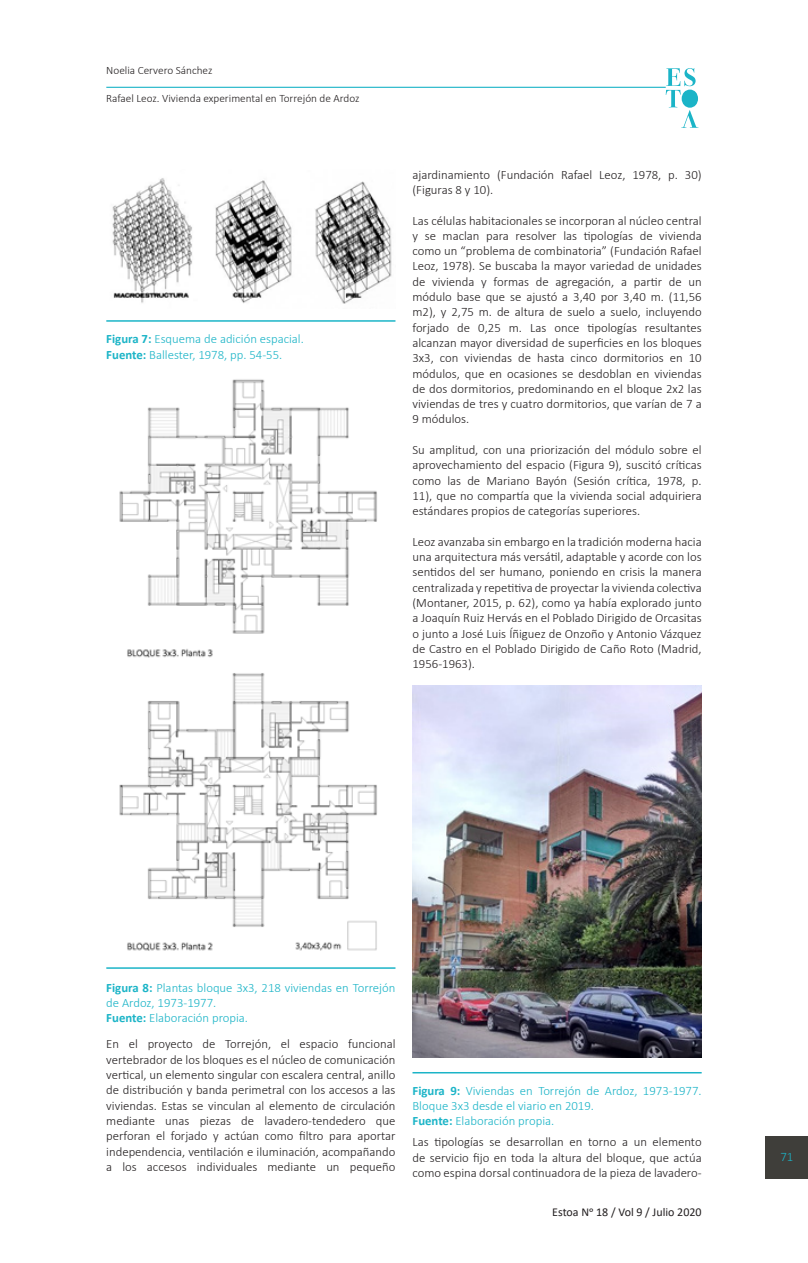
<style>
.page{position:relative;width:808px;height:1263px;background:#fff}
.page>*{position:absolute;margin:0;border:0;box-sizing:border-box;transform-origin:0 0}
.parrafo{font:300 12.75px/15.3px "Calibri";color:#231f20;text-align:justify}
.parrafo-2{font:300 12.75px/15.3px "Calibri";color:#1bb4c7}
.t1{font:12px "Calibri";color:#231f20}
.t2{font:300 11.25px "Calibri";color:#231f20}
.s1{font-weight:700}
</style>
<div class="page">
<svg style="left:666px;top:68px;width:32px;height:60px"></svg>
<hr style="left:106px;top:87px;width:560px;height:1px;background:#1bb4c7">
<div style="left:765px;top:1137px;width:43px;height:42px;background:#3f3e3a"></div>
<hr style="left:106px;top:320px;width:289px;height:2px;background:#1bb4c7">
<img style="left:112px;top:178px;width:280px;height:126px">
<img style="left:119px;top:379px;width:258px;height:572px">
<hr style="left:106px;top:967px;width:289px;height:2px;background:#1bb4c7">
<hr style="left:412px;top:1072px;width:290px;height:1px;background:#1bb4c7">
<img style="left:413px;top:685px;width:289px;height:372px">
<p class="t2" style="left:106px;top:63px;width:108px">Noelia Cervero Sánchez</p>
<p class="t2" style="left:106px;top:92px;width:255px">Rafael Leoz. Vivienda experimental en Torrejón de Ardoz</p>
<p class="parrafo-2" style="left:106px;top:331px;width:199px"><span class="s1">Figura 7:</span> Esquema de adición espacial.</p>
<p class="parrafo-2" style="left:106px;top:347px;width:178px"><span class="s1">Fuente:</span> Ballester, 1978, pp. 54-55.</p>
<p class="parrafo" style="left:412px;top:167px;width:291px">ajardinamiento (Fundación Rafael Leoz, 1978, p. 30) (Figuras 8 y 10).</p>
<p class="parrafo" style="left:412px;top:212px;width:291px">Las células habitacionales se incorporan al núcleo central y se maclan para resolver las tipologías de vivienda como un “problema de combinatoria” (Fundación Rafael Leoz, 1978). Se buscaba la mayor variedad de unidades de vivienda y formas de agregación, a partir de un módulo base que se ajustó a 3,40 por 3,40 m. (11,56 m2), y 2,75 m. de altura de suelo a suelo, incluyendo forjado de 0,25 m. Las once tipologías resultantes alcanzan mayor diversidad de superficies en los bloques 3x3, con viviendas de hasta cinco dormitorios en 10 módulos, que en ocasiones se desdoblan en viviendas de dos dormitorios, predominando en el bloque 2x2 las viviendas de tres y cuatro dormitorios, que varían de 7 a 9 módulos.</p>
<p class="parrafo" style="left:412px;top:442px;width:291px">Su amplitud, con una priorización del módulo sobre el aprovechamiento del espacio (Figura 9), suscitó críticas como las de Mariano Bayón (Sesión crítica, 1978, p.<br>11), que no compartía que la vivienda social adquiriera estándares propios de categorías superiores.</p>
<p class="parrafo" style="left:412px;top:534px;width:291px">Leoz avanzaba sin embargo en la tradición moderna hacia una arquitectura más versátil, adaptable y acorde con los sentidos del ser humano, poniendo en crisis la manera centralizada y repetitiva de proyectar la vivienda colectiva (Montaner, 2015, p. 62), como ya había explorado junto a Joaquín Ruiz Hervás en el Poblado Dirigido de Orcasitas o junto a José Luis Íñiguez de Onzoño y Antonio Vázquez de Castro en el Poblado Dirigido de Caño Roto (Madrid, 1956-1963).</p>
<p class="parrafo-2" style="left:106px;top:980px;width:291px"><span class="s1">Figura 8:</span> Plantas bloque 3x3, 218 viviendas en Torrejón de Ardoz, 1973-1977.</p>
<p class="parrafo-2" style="left:106px;top:1010px;width:143px"><span class="s1">Fuente:</span> Elaboración propia.</p>
<p class="parrafo" style="left:106px;top:1036px;width:291px">En el proyecto de Torrejón, el espacio funcional vertebrador de los bloques es el núcleo de comunicación vertical, un elemento singular con escalera central, anillo de distribución y banda perimetral con los accesos a las viviendas. Estas se vinculan al elemento de circulación mediante unas piezas de lavadero-tendedero que perforan el forjado y actúan como filtro para aportar independencia, ventilación e iluminación, acompañando a los accesos individuales mediante un pequeño</p>
<p class="parrafo-2" style="left:412px;top:1082px;width:291px"><span class="s1">Figura 9:</span> Viviendas en Torrejón de Ardoz, 1973-1977.<br>Bloque 3x3 desde el viario en 2019.</p>
<p class="parrafo-2" style="left:412px;top:1113px;width:143px"><span class="s1">Fuente:</span> Elaboración propia.</p>
<p class="parrafo" style="left:412px;top:1134px;width:291px">Las tipologías se desarrollan en torno a un elemento de servicio fijo en toda la altura del bloque, que actúa como espina dorsal continuadora de la pieza de lavadero-</p>
<p class="t1" style="left:552px;top:1203px;width:151px">Estoa No 18 / Vol 9 / Julio 2020</p>
<p class="parrafo-2" style="left:780px;top:1149px;width:14px">71</p>
</div>
